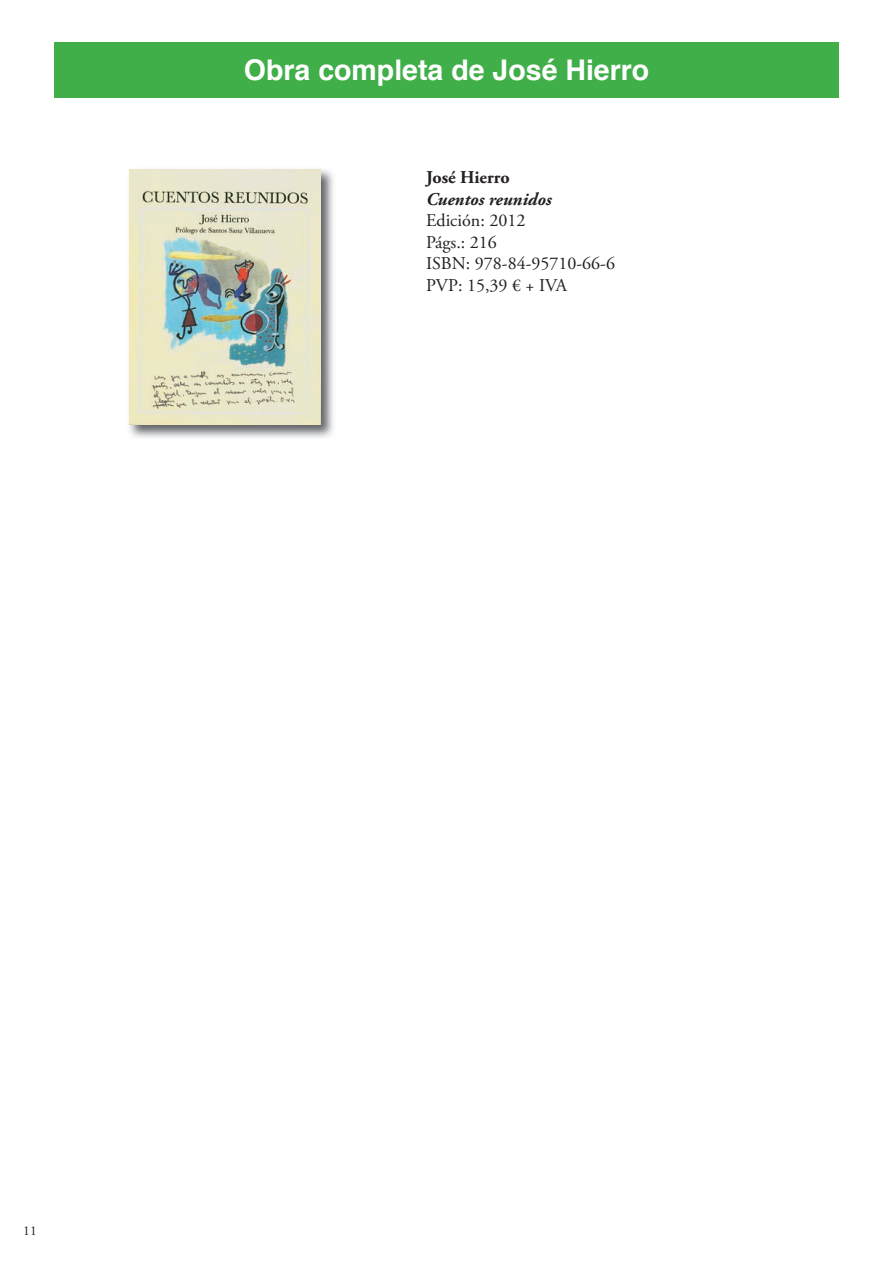
<style>
.page{position:relative;width:893px;height:1263px;background:#fff}
.page>*{position:absolute;margin:0;border:0;box-sizing:border-box;transform-origin:0 0}
.t1{font:700 28.5px "Helvetica";color:#fff}
.t2{font:18px/21.6px "Adobe Garamond Pro";color:#231f20}
.t3{font:italic 700 18px "Adobe Garamond Pro";color:#231f20}
.t4{font:700 18px "Adobe Garamond Pro";color:#231f20}
.t5{font:13.5px "Adobe Garamond Pro";color:#231f20}
</style>
<div class="page">
<img style="left:129px;top:169px;width:204px;height:269px">
<img style="left:129px;top:169px;width:192px;height:256px">
<div style="left:54px;top:43px;width:785px;height:55px;background:#40ae49"></div>
<h1 class="t1" style="left:244px;top:47px;width:407px">Obra completa de José Hierro</h1>
<p class="t4" style="left:426px;top:167px;width:85px">José Hierro</p>
<p class="t3" style="left:426px;top:188px;width:127px">Cuentos reunidos</p>
<p class="t2" style="left:426px;top:210px;width:190px">Edición: 2012<br>Págs.: 216<br>ISBN: 978-84-95710-66-6<br>PVP: 15,39 € + IVA</p>
<p class="t5" style="left:23px;top:1222px;width:15px">11</p>
</div>
